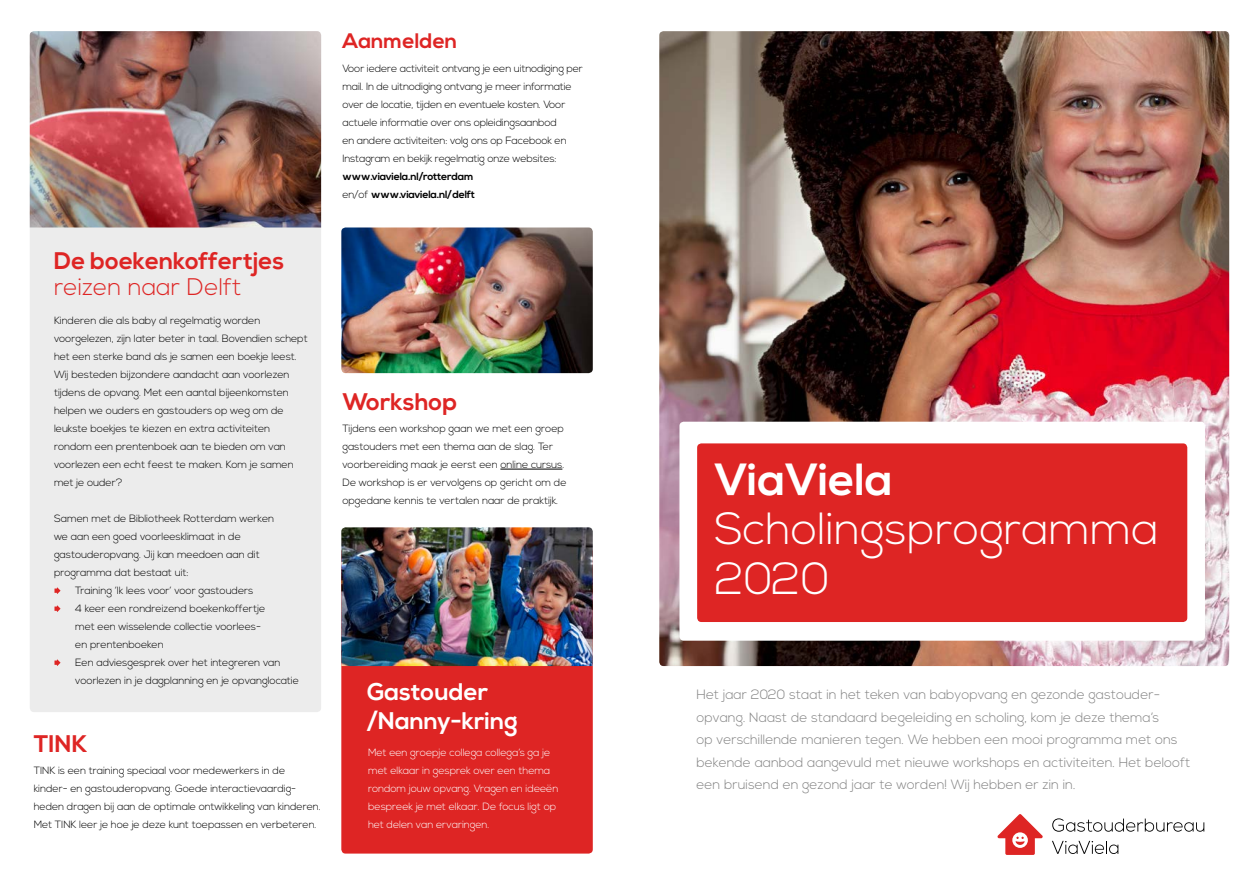
<style>
.page{position:relative;width:1259px;height:893px;background:#fff}
.page>*{position:absolute;margin:0;border:0;box-sizing:border-box;transform-origin:0 0}
.t1{font:300 45px/49.5px "Nexa";color:#fff}
.t2{font:700 45px "Nexa";color:#fff}
.t3{font:700 24px "Nexa";color:#de2524}
.t4{font:700 24px/28.8px "Nexa";color:#fff}
.t5{font:300 24px "Nexa";color:#de2524}
.t6{font:700 21px "Nexa";color:#de2524}
.t7{font:300 13.5px/22.5px "Nexa";color:#818181}
.t8{font:300 10.5px/18px "Nexa";letter-spacing:-.01em;color:#000}
.t9{font:300 10.5px/18px "Nexa";letter-spacing:-.01em;color:#fff}
.t10{font:700 10.5px/18px "Nexa";letter-spacing:-.02em;color:#000}
.s1{font-weight:300}
</style>
<div class="page">
<img style="left:659px;top:31px;width:570px;height:635px">
<div style="left:679px;top:422px;width:526px;height:219px;background:#fff;border-radius:4px"></div>
<div style="left:697px;top:443px;width:490px;height:179px;background:#de2524;border-radius:4px"></div>
<svg style="left:997px;top:814px;width:45px;height:41px"></svg>
<svg style="left:1052px;top:818px;width:152px;height:14px"></svg>
<svg style="left:1052px;top:841px;width:66px;height:13px"></svg>
<div style="left:30px;top:31px;width:291px;height:681px;background:#ececec;border-radius:4px"></div>
<div style="left:341px;top:547px;width:252px;height:307px;background:#de2524;border-radius:4px"></div>
<svg style="left:54px;top:587px;width:6px;height:7px"></svg>
<svg style="left:54px;top:605px;width:6px;height:7px"></svg>
<svg style="left:54px;top:659px;width:6px;height:7px"></svg>
<img style="left:341px;top:227px;width:252px;height:146px">
<hr style="left:500px;top:469px;width:62px;height:1px;background:#000">
<img style="left:341px;top:527px;width:252px;height:139px">
<img style="left:30px;top:31px;width:291px;height:196px">
<h2 class="t3" style="left:54px;top:247px;width:232px">De boekenkoffertjes</h2>
<h2 class="t5" style="left:54px;top:273px;width:189px">reizen naar Delft</h2>
<p class="t8" style="left:54px;top:312px;width:255px">Kinderen die als baby al regelmatig worden voorgelezen, zijn later beter in taal. Bovendien schept het een sterke band als je samen een boekje leest.<br>Wij besteden bijzondere aandacht aan voorlezen tijdens de opvang. Met een aantal bijeenkomsten helpen we ouders en gastouders op weg om de leukste boekjes te kiezen en extra activiteiten rondom een prentenboek aan te bieden om van voorlezen een echt feest te maken. Kom je samen met je ouder?</p>
<p class="t8" style="left:54px;top:510px;width:222px">Samen met de Bibliotheek Rotterdam werken</p>
<p class="t8" style="left:54px;top:528px;width:188px">we aan een goed voorleesklimaat in de</p>
<p class="t8" style="left:54px;top:546px;width:207px">gastouderopvang. Jij kan meedoen aan dit</p>
<p class="t8" style="left:54px;top:564px;width:136px">programma dat bestaat uit:</p>
<p class="t8" style="left:75px;top:582px;width:180px">Training ’Ik lees voor’ voor gastouders</p>
<p class="t8" style="left:75px;top:600px;width:192px">4 keer een rondreizend boekenkoffertje</p>
<p class="t8" style="left:75px;top:618px;width:187px">met een wisselende collectie voorlees-</p>
<p class="t8" style="left:75px;top:636px;width:90px">en prentenboeken</p>
<p class="t8" style="left:75px;top:654px;width:207px">Een adviesgesprek over het integreren van</p>
<p class="t8" style="left:75px;top:672px;width:225px">voorlezen in je dagplanning en je opvanglocatie</p>
<h2 class="t3" style="left:34px;top:730px;width:55px">TINK</h2>
<p class="t8" style="left:34px;top:762px;width:288px">TINK is een training speciaal voor medewerkers in de kinder- en gastouderopvang. Goede interactievaardig&shy;heden dragen bij aan de optimale ontwikkeling van kinderen.<br>Met TINK leer je hoe je deze kunt toepassen en verbeteren.</p>
<h3 class="t6" style="left:342px;top:29px;width:116px">Aanmelden</h3>
<p class="t8" style="left:342px;top:60px;width:242px">Voor iedere activiteit ontvang je een uitnodiging per mail. In de uitnodiging ontvang je meer informatie over de locatie, tijden en eventuele kosten. Voor actuele informatie over ons opleidingsaanbod<br>en andere activiteiten: volg ons op Facebook en Instagram en bekijk regelmatig onze websites:</p>
<p class="t10" style="left:342px;top:168px;width:134px">www.viaviela.nl/rotterdam <span class="s1">en/of</span> www.viaviela.nl/delft</p>
<h2 class="t3" style="left:342px;top:388px;width:116px">Workshop</h2>
<p class="t8" style="left:342px;top:420px;width:226px">Tijdens een workshop gaan we met een groep gastouders met een thema aan de slag. Ter voorbereiding maak je eerst een online cursus.<br>De workshop is er vervolgens op gericht om de opgedane kennis te vertalen naar de praktijk.</p>
<h2 class="t4" style="left:367px;top:678px;width:152px">Gastouder /Nanny-kring</h2>
<p class="t9" style="left:368px;top:744px;width:192px">Met een groepje collega collega’s ga je met elkaar in gesprek over een thema rondom jouw opvang. Vragen en ideeën bespreek je met elkaar. De focus ligt op het delen van ervaringen.</p>
<h1 class="t2" style="left:714px;top:453px;width:180px">ViaViela</h1>
<h1 class="t1" style="left:714px;top:506px;width:446px">Scholingsprogramma<br>2020</h1>
<p class="t7" style="left:696px;top:684px;width:495px">Het jaar 2020 staat in het teken van babyopvang en gezonde gastouder&shy;opvang. Naast de standaard begeleiding en scholing, kom je deze thema’s<br>op verschillende manieren tegen. We hebben een mooi programma met ons bekende aanbod aangevuld met nieuwe workshops en activiteiten. Het belooft een bruisend en gezond jaar te worden! Wij hebben er zin in.</p>
</div>
